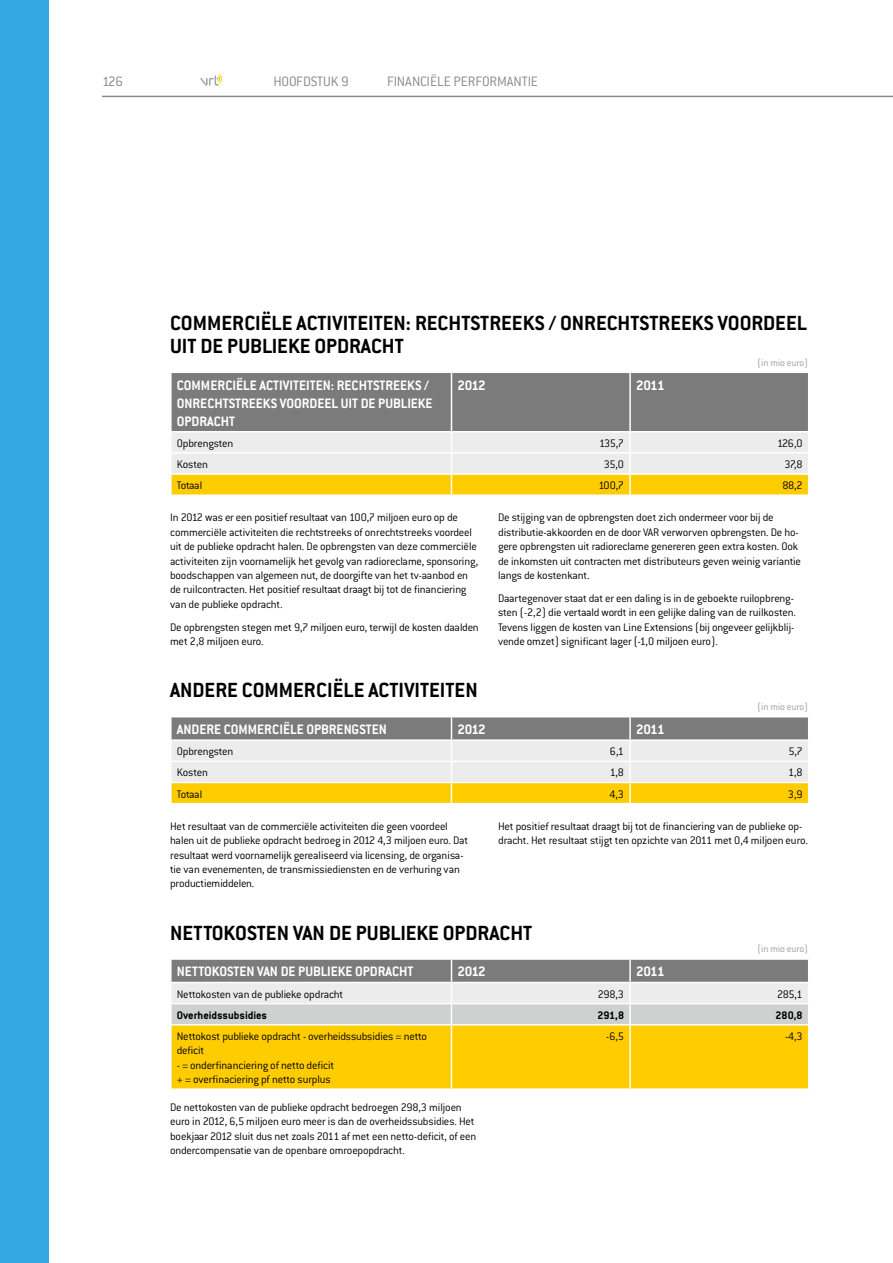
<style>
.page{position:relative;width:893px;height:1263px;background:#fff}
.page>*{position:absolute;margin:0;border:0;box-sizing:border-box;transform-origin:0 0}
.t1{font:700 22.5px/22.5px "Conduit ITC";color:#000}
.t2{font:700 15px "Conduit ITC";letter-spacing:-.04em;color:#fff}
.t3{font:300 15px "Conduit ITC";letter-spacing:-.005em;color:#868786}
.t4{font:300 12px/14.4px "Conduit ITC";letter-spacing:-.015em;color:#000}
.t5{font:700 12px "Conduit ITC";color:#000}
.t6{font:300 10.5px "Conduit ITC";letter-spacing:-.005em;color:#9c9c9d}
</style>
<div class="page">
<div style="left:0;top:0;width:48px;height:1263px;background:#34a9e1"></div>
<svg style="left:200px;top:74px;width:22px;height:12px"></svg>
<hr style="left:102px;top:96px;width:791px;height:1px;background:#868786">
<svg style="left:170px;top:372px;width:639px;height:123px;background:#bab392"></svg>
<svg style="left:170px;top:717px;width:639px;height:87px;background:#d5ca9c"></svg>
<svg style="left:171px;top:959px;width:638px;height:130px;background:#dec664"></svg>
<p class="t3" style="left:102px;top:73px;width:23px">126</p>
<p class="t3" style="left:273px;top:73px;width:77px">HOOFDSTUK 9</p>
<p class="t3" style="left:387px;top:73px;width:152px">FINANCIËLE PERFORMANTIE</p>
<h1 class="t1" style="left:170px;top:312px;width:638px">COMMERCIËLE ACTIVITEITEN: RECHTSTREEKS / ONRECHTSTREEKS VOORDEEL<br>UIT DE PUBLIEKE OPDRACHT</h1>
<p class="t6" style="left:757px;top:357px;width:52px">(in mio euro)</p>
<p class="t2" style="left:177px;top:376px;width:16px">COMMERCIËLE</p>
<p class="t2" style="left:259px;top:376px;width:7px">ACTIVITEITEN</p>
<p class="t2" style="left:331px;top:376px;width:14px">: RECHTSTREEKS</p>
<p class="t2" style="left:424px;top:376px;width:6px">/</p>
<p class="t2" style="left:177px;top:394px;width:9px">ONRECHTSTREEKS</p>
<p class="t2" style="left:280px;top:394px;width:9px">VOORDEEL</p>
<p class="t2" style="left:341px;top:394px;width:45px">UIT DEPUBLIEKE</p>
<p class="t2" style="left:177px;top:412px;width:9px">OPDRACHT</p>
<p class="t2" style="left:457px;top:376px;width:30px">2012</p>
<p class="t2" style="left:636px;top:376px;width:30px">2011</p>
<p class="t4" style="left:177px;top:436px;width:58px">Opbrengsten</p>
<p class="t4" style="left:599px;top:436px;width:26px">135,7</p>
<p class="t4" style="left:777px;top:436px;width:27px">126,0</p>
<p class="t4" style="left:177px;top:457px;width:33px">Kosten</p>
<p class="t4" style="left:604px;top:457px;width:22px">35,0</p>
<p class="t4" style="left:784px;top:457px;width:20px">37,8</p>
<p class="t4" style="left:177px;top:478px;width:27px">Totaal</p>
<p class="t4" style="left:598px;top:478px;width:27px">100,7</p>
<p class="t4" style="left:782px;top:478px;width:22px">88,2</p>
<p class="t4" style="left:170px;top:510px;width:310px">In 2012 was er een positief resultaat van 100,7 miljoen euro op de commerciële activiteiten die rechtstreeks of onrechtstreeks voordeel uit de publieke opdracht halen. De opbrengsten van deze commerciële activiteiten zijn voornamelijk het gevolg van radioreclame, sponsoring, boodschappen van algemeen nut, de doorgifte van het tv-aanbod en de ruilcontracten. Het positief resultaat draagt bij tot de financiering van de publieke opdracht.</p>
<p class="t4" style="left:170px;top:620px;width:310px">De opbrengsten stegen met 9,7 miljoen euro, terwijl de kosten daalden met 2,8 miljoen euro.</p>
<p class="t4" style="left:498px;top:510px;width:304px">De stijging van de opbrengsten doet zich ondermeer voor bij de distributie-akkoorden en de door VAR verworven opbrengsten. De ho&shy;gere opbrengsten uit radioreclame genereren geen extra kosten. Ook de inkomsten uit contracten met distributeurs geven weinig variantie langs de kostenkant.</p>
<p class="t4" style="left:498px;top:591px;width:299px">Daartegenover staat dat er een daling is in de geboekte ruilopbreng&shy;sten (-2,2) die vertaald wordt in een gelijke daling van de ruilkosten.<br>Tevens liggen de kosten van Line Extensions (bij ongeveer gelijkblij&shy;vende omzet) significant lager (-1,0 miljoen euro).</p>
<h1 class="t1" style="left:170px;top:679px;width:309px">ANDERE COMMERCIËLE ACTIVITEITEN</h1>
<p class="t6" style="left:757px;top:701px;width:52px">(in mio euro)</p>
<p class="t2" style="left:177px;top:721px;width:15px">ANDERE</p>
<p class="t2" style="left:224px;top:721px;width:9px">COMMERCIËLE</p>
<p class="t2" style="left:306px;top:721px;width:9px">OPBRENGSTEN</p>
<p class="t2" style="left:457px;top:721px;width:30px">2012</p>
<p class="t2" style="left:636px;top:721px;width:30px">2011</p>
<p class="t4" style="left:177px;top:744px;width:58px">Opbrengsten</p>
<p class="t4" style="left:610px;top:744px;width:16px">6,1</p>
<p class="t4" style="left:788px;top:744px;width:16px">5,7</p>
<p class="t4" style="left:177px;top:765px;width:33px">Kosten</p>
<p class="t4" style="left:610px;top:765px;width:16px">1,8</p>
<p class="t4" style="left:788px;top:765px;width:16px">1,8</p>
<p class="t4" style="left:177px;top:787px;width:27px">Totaal</p>
<p class="t4" style="left:610px;top:787px;width:16px">4,3</p>
<p class="t4" style="left:788px;top:787px;width:16px">3,9</p>
<p class="t4" style="left:170px;top:819px;width:299px">Het resultaat van de commerciële activiteiten die geen voordeel halen uit de publieke opdracht bedroeg in 2012 4,3 miljoen euro. Dat resultaat werd voornamelijk gerealiseerd via licensing, de organisa&shy;tie van evenementen, de transmissiediensten en de verhuring van productiemiddelen.</p>
<p class="t4" style="left:498px;top:819px;width:311px">Het positief resultaat draagt bij tot de financiering van de publieke op&shy;dracht. Het resultaat stijgt ten opzichte van 2011 met 0,4 miljoen euro.</p>
<h1 class="t1" style="left:170px;top:921px;width:364px">NETTOKOSTEN VAN DE PUBLIEKE OPDRACHT</h1>
<p class="t6" style="left:757px;top:943px;width:52px">(in mio euro)</p>
<p class="t2" style="left:177px;top:963px;width:16px">NETTOKOSTEN</p>
<p class="t2" style="left:257px;top:963px;width:49px">VAN DEPUBLIEKE</p>
<p class="t2" style="left:355px;top:963px;width:9px">OPDRACHT</p>
<p class="t2" style="left:457px;top:963px;width:30px">2012</p>
<p class="t2" style="left:636px;top:963px;width:30px">2011</p>
<p class="t4" style="left:177px;top:987px;width:168px">Nettokosten van de publieke opdracht</p>
<p class="t4" style="left:598px;top:987px;width:28px">298,3</p>
<p class="t4" style="left:777px;top:987px;width:27px">285,1</p>
<p class="t5" style="left:177px;top:1008px;width:92px">OVERHEIDSSUBSIDIES</p>
<p class="t5" style="left:598px;top:1008px;width:28px">291,8</p>
<p class="t5" style="left:776px;top:1008px;width:29px">280,8</p>
<p class="t4" style="left:177px;top:1029px;width:252px">Nettokost publieke opdracht - overheidssubsidies = netto deficit</p>
<p class="t4" style="left:177px;top:1058px;width:159px">- = onderfinanciering of netto deficit + = overfinaciering pf netto surplus</p>
<p class="t4" style="left:606px;top:1029px;width:19px">-6,5</p>
<p class="t4" style="left:785px;top:1029px;width:19px">-4,3</p>
<p class="t4" style="left:170px;top:1100px;width:308px">De nettokosten van de publieke opdracht bedroegen 298,3 miljoen euro in 2012, 6,5 miljoen euro meer is dan de overheidssubsidies. Het boekjaar 2012 sluit dus net zoals 2011 af met een netto-deficit, of een ondercompensatie van de openbare omroepopdracht.</p>
</div>
